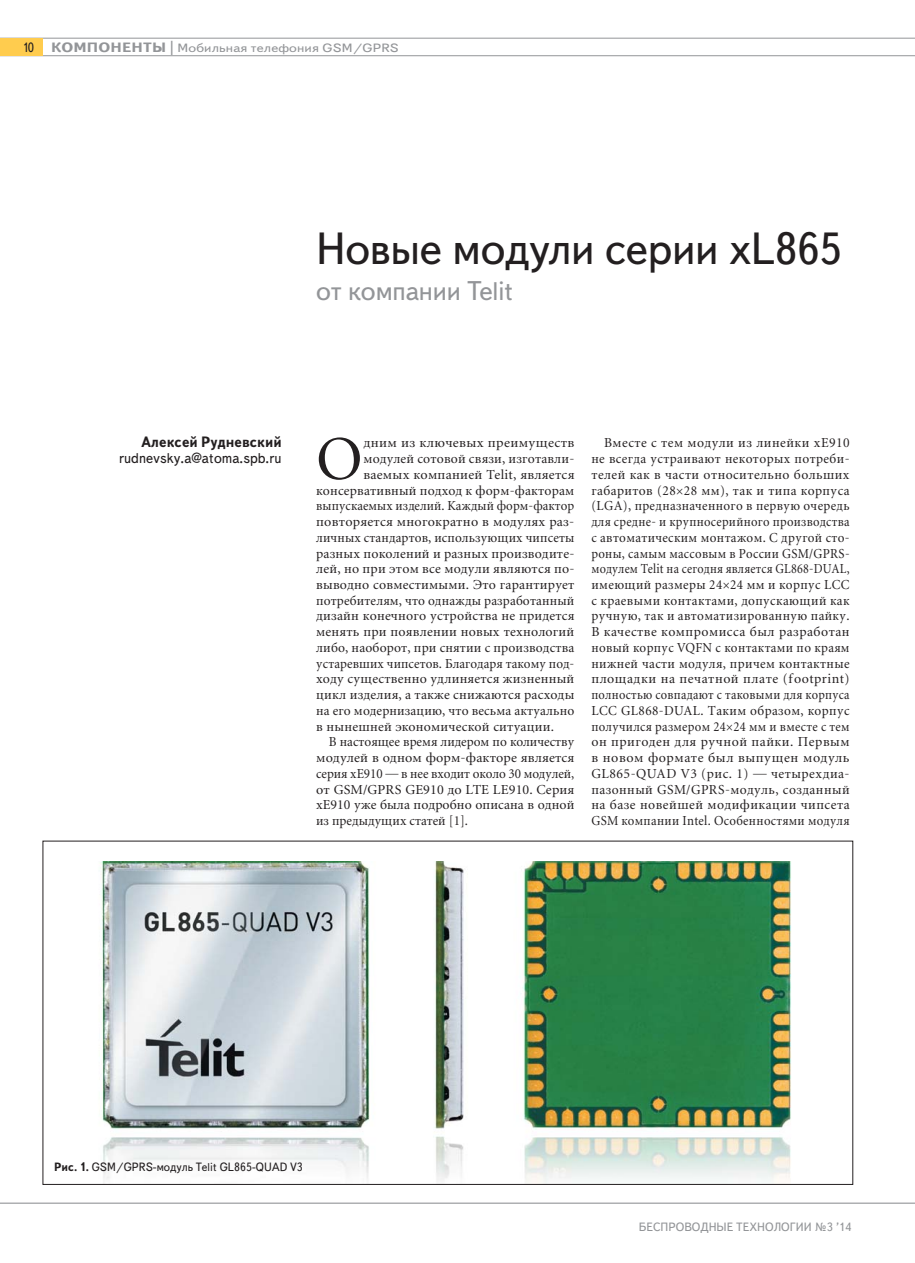
<style>
.page{position:relative;width:915px;height:1263px;background:#fff}
.page>*{position:absolute;margin:0;border:0;box-sizing:border-box;transform-origin:0 0}
.t1{font:61.05px "Miniature";color:#231f20}
.t2{font:45px "Text Book C";letter-spacing:-.01em;color:#231f20}
.t3{font:27px "Text Book C";letter-spacing:-.01em;color:#939598}
.t4{font:15px "Text Book C";color:#231f20;scale:.95 1}
.t5{font:700 15px "Text Book C";color:#231f20;scale:.95 1}
.t6{font:13.5px/15.8px "Miniature";letter-spacing:.01em;color:#231f20;text-align:justify}
.t7{font:13.5px "Miniature";letter-spacing:.01em;color:#231f20;scale:.96 1}
.t8{font:13.5px "Miniature";letter-spacing:.01em;color:#231f20;scale:.94 1}
.t9{font:13.5px "Miniature";letter-spacing:.01em;color:#231f20;scale:.93 1}
.t10{font:13.5px "Miniature";letter-spacing:.01em;color:#231f20;scale:.95 1}
.t11{font:13.5px "Text Book C";color:#231f20;scale:.9 1}
.t12{font:12px "Text Book C";color:#231f20;scale:.95 1}
.t13{font:12px "Text Book C";letter-spacing:.005em;color:#939598;scale:1.17 1}
.t14{font:12px "Text Book C";letter-spacing:.005em;color:#939598}
.s1{font-weight:700;font-size:13.5px}
.s2{font-weight:700}
</style>
<div class="page">
<hr style="left:0;top:1202px;width:914px;height:2px;background:#939598">
<hr style="left:0;top:38px;width:914px;height:1px;background:#939598">
<hr style="left:0;top:55px;width:914px;height:1px;background:#939598">
<div style="left:0;top:38px;width:43px;height:18px;background:#ffcc4e"></div>
<img style="left:100px;top:861px;width:691px;height:322px">
<p class="t11" style="left:22px;top:39px;width:14px">10</p>
<p class="t13" style="left:51px;top:41px;width:298px"><span class="s1">КОМПОНЕНТЫ |</span> Мобильная телефония GSM/GPRS</p>
<h2 class="t2" style="left:316px;top:223px;width:528px">Новые модули серии xL865</h2>
<h3 class="t3" style="left:316px;top:275px;width:199px">от компании Telit</h3>
<p class="t5" style="left:141px;top:434px;width:149px">Алексей Рудневский</p>
<p class="t4" style="left:119px;top:449px;width:173px">rudnevsky.a@atoma.spb.ru</p>
<h1 class="t1" style="left:316px;top:435px;width:48px">О</h1>
<p class="t6" style="left:363px;top:436px;width:212px">дним из ключевых преимуществ</p>
<p class="t6" style="left:363px;top:452px;width:212px">модулей сотовой связи, изготавли-</p>
<p class="t6" style="left:363px;top:468px;width:212px">ваемых компанией Telit, является</p>
<p class="t6" style="left:316px;top:483px;width:259px">консервативный подход к форм-факторам</p>
<p class="t9" style="left:316px;top:501px;width:279px">выпускаемых изделий. Каждый форм-фактор</p>
<p class="t6" style="left:316px;top:515px;width:260px">повторяется многократно в модулях раз-</p>
<p class="t7" style="left:316px;top:532px;width:270px">личных стандартов, использующих чипсеты</p>
<p class="t6" style="left:316px;top:546px;width:260px">разных поколений и разных производите-</p>
<p class="t6" style="left:316px;top:562px;width:260px">лей, но при этом все модули являются по-</p>
<p class="t6" style="left:316px;top:578px;width:259px">выводно совместимыми. Это гарантирует</p>
<p class="t7" style="left:316px;top:595px;width:270px">потребителям, что однажды разработанный</p>
<p class="t6" style="left:316px;top:609px;width:260px">дизайн конечного устройства не придется</p>
<p class="t6" style="left:316px;top:625px;width:259px">менять при появлении новых технологий</p>
<p class="t6" style="left:316px;top:641px;width:260px">либо, наоборот, при снятии с производства</p>
<p class="t8" style="left:316px;top:658px;width:276px">устаревших чипсетов. Благодаря такому под-</p>
<p class="t6" style="left:316px;top:672px;width:260px">ходу существенно удлиняется жизненный</p>
<p class="t6" style="left:316px;top:688px;width:260px">цикл изделия, а также снижаются расходы</p>
<p class="t6" style="left:316px;top:704px;width:259px">на его модернизацию, что весьма актуально</p>
<p class="t6" style="left:316px;top:719px;width:239px">в нынешней экономической ситуации.</p>
<p class="t7" style="left:329px;top:737px;width:257px">В настоящее время лидером по количеству</p>
<p class="t6" style="left:316px;top:751px;width:259px">модулей в одном форм-факторе является</p>
<p class="t10" style="left:316px;top:768px;width:273px">серия xE910 — в нее входит около 30 модулей,</p>
<p class="t6" style="left:316px;top:782px;width:260px">от GSM/GPRS GE910 до LTE LE910. Серия</p>
<p class="t6" style="left:316px;top:798px;width:260px">xE910 уже была подробно описана в одной</p>
<p class="t7" style="left:316px;top:815px;width:160px">из предыдущих статей [1].</p>
<p class="t6" style="left:591px;top:436px;width:260px;text-indent:13px">Вместе с тем модули из линейки xE910 не всегда устраивают некоторых потреби&shy;телей как в части относительно больших габаритов (28 28 мм), так и типа корпуса (LGA), предназначенного в первую очередь для средне- и крупносерийного производства с автоматическим монтажом. С другой сто&shy;роны, самым массовым в России GSM/GPRS&shy;модулем Telit на сегодня является GL868-DUAL, имеющий размеры 24 24 мм и корпус LCC с краевыми контактами, допускающий как ручную, так и автоматизированную пайку.<br>В качестве компромисса был разработан новый корпус VQFN c контактами по краям нижней части модуля, причем контактные площадки на печатной плате (footprint) полностью совпадают с таковыми для корпуса LCC GL868-DUAL. Таким образом, корпус получился размером 24 24 мм и вместе с тем он пригоден для ручной пайки. Первым в новом формате был выпущен модуль GL865-QUAD V3 (рис. 1) — четырехдиа&shy;пазонный GSM/GPRS-модуль, созданный на базе новейшей модификации чипсета GSM компании Intel. Особенностями модуля</p>
<p class="t12" style="left:54px;top:1160px;width:263px"><span class="s2">Рис. 1.</span> GSM/GPRS-модуль Telit GL865-QUAD V3</p>
<p class="t14" style="left:638px;top:1220px;width:214px">БЕСПРОВОДНЫЕ ТЕХНОЛОГИИ №3 ’14</p>
</div>
